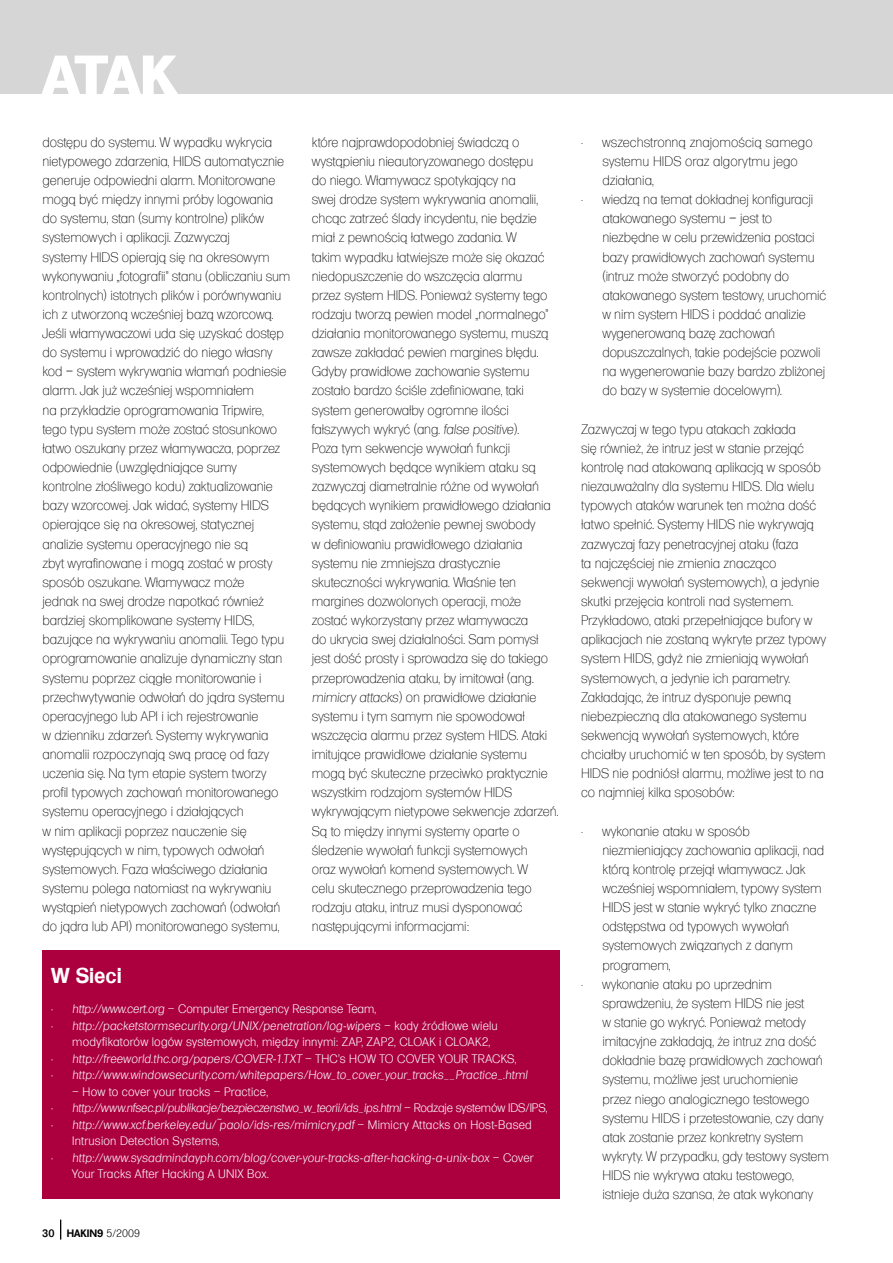
<style>
.page{position:relative;width:893px;height:1263px;background:#fff}
.page>*{position:absolute;margin:0;border:0;box-sizing:border-box;transform-origin:0 0}
.t1{font:800 54px "Formula Serial Pl";color:#fff;scale:1.1 1}
.t2{font:700 21px "Formula Serial Pl";color:#fff}
.t3{font:200 13.5px/19.2px "Formula Serial Pl";letter-spacing:-.01em;color:#000}
.t4{font:300 12px/16.5px "Formula Serial Pl";letter-spacing:.015em;color:#fff}
.t5{font:italic 300 12px/16.5px "Formula Serial Pl";letter-spacing:.015em;color:#fff}
.t6{font:italic 300 12px "Formula Serial Pl";letter-spacing:-.015em;color:#fff}
.t7{font:700 10.5px "Formula Serial Pl";color:#000}
.s1{font-style:italic}
.s2{font-style:normal}
.s3{font-family:"Formula Serial";font-weight:500}
.s4{font-weight:300}
</style>
<div class="page">
<div style="left:0;top:0;width:893px;height:94px;background:#d6d6d6"></div>
<svg style="left:60px;top:1220px;width:1px;height:19px"></svg>
<div style="left:43px;top:950px;width:517px;height:249px;background:#ac003e"></div>
<h1 class="t1" style="left:43px;top:40px;width:124px">ATAK</h1>
<p class="t3" style="left:43px;top:131px;width:249px">dostępu do systemu. W wypadku wykrycia nietypowego zdarzenia, HIDS automatycznie generuje odpowiedni alarm. Monitorowane mogą być między innymi próby logowania do systemu, stan (sumy kontrolne) plików systemowych i aplikacji. Zazwyczaj<br>systemy HIDS opierają się na okresowym wykonywaniu „fotografii” stanu (obliczaniu sum kontrolnych) istotnych plików i porównywaniu ich z utworzoną wcześniej bazą wzorcową.<br>Jeśli włamywaczowi uda się uzyskać dostęp do systemu i wprowadzić do niego własny kod – system wykrywania włamań podniesie alarm. Jak już wcześniej wspomniałem<br>na przykładzie oprogramowania Tripwire, tego typu system może zostać stosunkowo łatwo oszukany przez włamywacza, poprzez odpowiednie (uwzględniające sumy<br>kontrolne złośliwego kodu) zaktualizowanie bazy wzorcowej. Jak widać, systemy HIDS opierające się na okresowej, statycznej analizie systemu operacyjnego nie są<br>zbyt wyrafinowane i mogą zostać w prosty sposób oszukane. Włamywacz może<br>jednak na swej drodze napotkać również bardziej skomplikowane systemy HIDS, bazujące na wykrywaniu anomalii. Tego typu oprogramowanie analizuje dynamiczny stan systemu poprzez ciągłe monitorowanie i przechwytywanie odwołań do jądra systemu operacyjnego lub API i ich rejestrowanie<br>w dzienniku zdarzeń. Systemy wykrywania anomalii rozpoczynają swą pracę od fazy uczenia się. Na tym etapie system tworzy profil typowych zachowań monitorowanego systemu operacyjnego i działających<br>w nim aplikacji poprzez nauczenie się występujących w nim, typowych odwołań systemowych. Faza właściwego działania systemu polega natomiast na wykrywaniu wystąpień nietypowych zachowań (odwołań do jądra lub API) monitorowanego systemu,</p>
<p class="t3" style="left:312px;top:131px;width:248px">które najprawdopodobniej świadczą o wystąpieniu nieautoryzowanego dostępu<br>do niego. Włamywacz spotykający na<br>swej drodze system wykrywania anomalii, chcąc zatrzeć ślady incydentu, nie będzie miał z pewnością łatwego zadania. W<br>takim wypadku łatwiejsze może się okazać niedopuszczenie do wszczęcia alarmu<br>przez system HIDS. Ponieważ systemy tego rodzaju tworzą pewien model „normalnego” działania monitorowanego systemu, muszą zawsze zakładać pewien margines błędu.<br>Gdyby prawidłowe zachowanie systemu zostało bardzo ściśle zdefiniowane, taki system generowałby ogromne ilości fałszywych wykryć (ang. <span class="s1">false positive</span>).<br>Poza tym sekwencje wywołań funkcji systemowych będące wynikiem ataku są zazwyczaj diametralnie różne od wywołań będących wynikiem prawidłowego działania systemu, stąd założenie pewnej swobody<br>w definiowaniu prawidłowego działania systemu nie zmniejsza drastycznie skuteczności wykrywania. Właśnie ten margines dozwolonych operacji, może zostać wykorzystany przez włamywacza<br>do ukrycia swej działalności. Sam pomysł jest dość prosty i sprowadza się do takiego przeprowadzenia ataku, by imitował (ang. <span class="s1">mimicry attacks</span>) on prawidłowe działanie systemu i tym samym nie spowodował wszczęcia alarmu przez system HIDS. Ataki imitujące prawidłowe działanie systemu mogą być skuteczne przeciwko praktycznie wszystkim rodzajom systemów HIDS wykrywającym nietypowe sekwencje zdarzeń.<br>Są to między innymi systemy oparte o śledzenie wywołań funkcji systemowych<br>oraz wywołań komend systemowych. W<br>celu skutecznego przeprowadzenia tego rodzaju ataku, intruz musi dysponować następującymi informacjami:</p>
<p class="t3" style="left:602px;top:131px;width:212px;text-indent:-21px">• wszechstronną znajomością samego systemu HIDS oraz algorytmu jego działania,</p>
<p class="t3" style="left:602px;top:188px;width:225px;text-indent:-21px">• wiedzą na temat dokładnej konfiguracji atakowanego systemu – jest to niezbędne w celu przewidzenia postaci bazy prawidłowych zachowań systemu (intruz może stworzyć podobny do atakowanego system testowy, uruchomić w nim system HIDS i poddać analizie wygenerowaną bazę zachowań dopuszczalnych, takie podejście pozwoli na wygenerowanie bazy bardzo zbliżonej do bazy w systemie docelowym).</p>
<p class="t3" style="left:581px;top:418px;width:247px">Zazwyczaj w tego typu atakach zakłada<br>się również, że intruz jest w stanie przejąć kontrolę nad atakowaną aplikacją w sposób niezauważalny dla systemu HIDS. Dla wielu typowych ataków warunek ten można dość łatwo spełnić. Systemy HIDS nie wykrywają zazwyczaj fazy penetracyjnej ataku (faza<br>ta najczęściej nie zmienia znacząco sekwencji wywołań systemowych), a jedynie skutki przejęcia kontroli nad systemem.<br>Przykładowo, ataki przepełniające bufory w aplikacjach nie zostaną wykryte przez typowy system HIDS, gdyż nie zmieniają wywołań systemowych, a jedynie ich parametry.<br>Zakładając, że intruz dysponuje pewną niebezpieczną dla atakowanego systemu sekwencją wywołań systemowych, które chciałby uruchomić w ten sposób, by system HIDS nie podniósł alarmu, możliwe jest to na co najmniej kilka sposobów:</p>
<p class="t3" style="left:602px;top:820px;width:223px;text-indent:-21px">• wykonanie ataku w sposób niezmieniający zachowania aplikacji, nad którą kontrolę przejął włamywacz. Jak wcześniej wspomniałem, typowy system<br>HIDS jest w stanie wykryć tylko znaczne odstępstwa od typowych wywołań systemowych związanych z danym programem,</p>
<p class="t3" style="left:602px;top:973px;width:228px;text-indent:-21px">• wykonanie ataku po uprzednim sprawdzeniu, że system HIDS nie jest<br>w stanie go wykryć. Ponieważ metody imitacyjne zakładają, że intruz zna dość dokładnie bazę prawidłowych zachowań systemu, możliwe jest uruchomienie przez niego analogicznego testowego systemu HIDS i przetestowanie, czy dany atak zostanie przez konkretny system wykryty. W przypadku, gdy testowy system HIDS nie wykrywa ataku testowego, istnieje duża szansa, że atak wykonany</p>
<h2 class="t2" style="left:51px;top:962px;width:72px">W Sieci</h2>
<p class="t4" style="left:51px;top:999px;width:327px">• <span class="s1">http://www.cert.org</span> – Computer Emergency Response Team,</p>
<p class="t4" style="left:72px;top:1016px;width:427px;text-indent:-21px">• <span class="s1">http://packetstormsecurity.org/UNIX/penetration/log-wipers</span> – kody źródłowe wielu modyfikatorów logów systemowych, między innymi: ZAP, ZAP2, CLOAK i CLOAK2,</p>
<p class="t5" style="left:51px;top:1049px;width:467px"><span class="s2">•</span> http://freeworld.thc.org/papers/COVER-1.TXT <span class="s2">– THC's HOW TO COVER YOUR TRACKS,</span></p>
<p class="t5" style="left:51px;top:1065px;width:478px"><span class="s2">•</span> http://www.windowsecurity.com/whitepapers/How_to_cover_your_tracks__Practice_.html</p>
<p class="t4" style="left:72px;top:1082px;width:197px">– How to cover your tracks – Practice,</p>
<p class="t6" style="left:51px;top:1098px;width:498px"><span class="s2">•</span> http://www.nfsec.pl/publikacje/bezpieczenstwo_w_teorii/ids_ips.html <span class="s2">– Rodzaje systemów IDS/IPS,</span></p>
<p class="t4" style="left:72px;top:1115px;width:461px;text-indent:-21px">• <span class="s1">http://www.xcf.berkeley.edu/~paolo/ids-res/mimicry.pdf</span> – Mimicry Attacks on Host-Based<br>Intrusion Detection Systems,</p>
<p class="t5" style="left:72px;top:1148px;width:463px;text-indent:-21px"><span class="s2">•</span> http://www.sysadmindayph.com/blog/cover-your-tracks-after-hacking-a-unix-box <span class="s2">– Cover<br>Your Tracks After Hacking A UNIX Box.</span></p>
<p class="t7" style="left:42px;top:1227px;width:99px"><span class="s3">30</span> HAKIN9 <span class="s4">5/2009</span></p>
</div>
